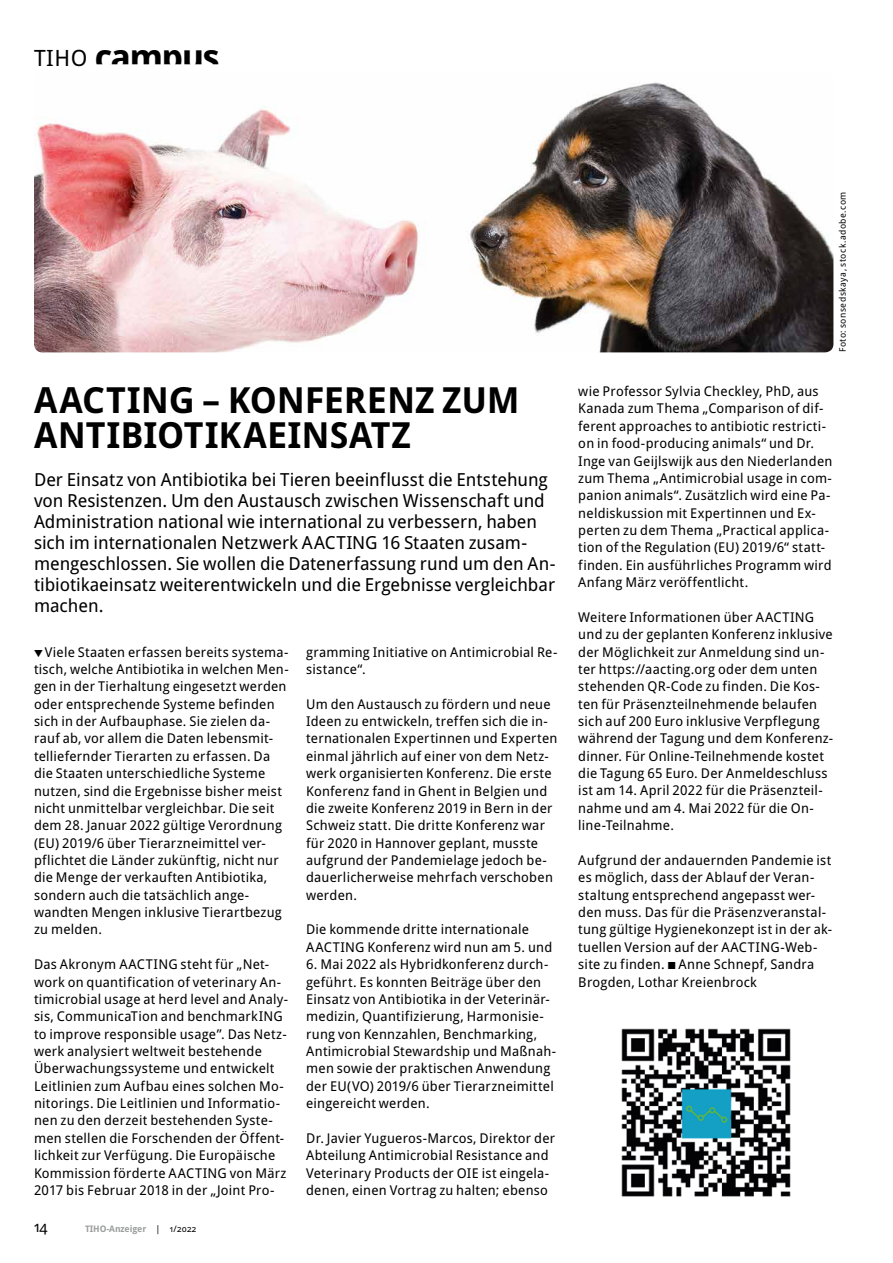
<style>
.page{position:relative;width:893px;height:1263px;background:#fff}
.page>*{position:absolute;margin:0;border:0;box-sizing:border-box;transform-origin:0 0}
.t1{font:700 36px/34.5px "Droid Sans Pro";color:#000}
.t2{font:18px/21px "Droid Sans Pro";color:#000}
.t3{font:15px "Droid Sans Pro";color:#000}
.t4{font:13.5px/17.4px "Droid Sans Pro";letter-spacing:.015em;color:#000}
.t5{font:9px "Droid Sans Pro";letter-spacing:.055em;color:#000}
.t6{font:700 9px "Droid Sans Pro";letter-spacing:-.01em;color:#9c9d9d}
.s1{font-weight:400;font-size:22.5px}
.s2{font-weight:400;color:#000}
</style>
<div class="page">
<img style="left:34px;top:82px;width:799px;height:270px">
<img style="left:621px;top:1028px;width:170px;height:169px">
<h1 class="t1" style="left:34px;top:39px;width:187px"><span class="s1">TIHO</span> campus</h1>
<h1 class="t1" style="left:34px;top:382px;width:487px">AACTING – KONFERENZ ZUM<br>ANTIBIOTIKAEINSATZ</h1>
<p class="t2" style="left:34px;top:468px;width:523px">Der Einsatz von Antibiotika bei Tieren beeinflusst die Entstehung von Resistenzen. Um den Austausch zwischen Wissenschaft und Administration national wie international zu verbessern, haben sich im internationalen Netzwerk AACTING 16 Staaten zusam&shy;mengeschlossen. Sie wollen die Datenerfassung rund um den An&shy;tibiotikaeinsatz weiterentwickeln und die Ergebnisse vergleichbar machen.</p>
<p class="t4" style="left:34px;top:643px;width:256px;text-indent:11px">Viele Staaten erfassen bereits systema&shy;tisch, welche Antibiotika in welchen Men&shy;gen in der Tierhaltung eingesetzt werden oder entsprechende Systeme befinden sich in der Aufbauphase. Sie zielen da&shy;rauf ab, vor allem die Daten lebensmit&shy;telliefernder Tierarten zu erfassen. Da die Staaten unterschiedliche Systeme nutzen, sind die Ergebnisse bisher meist nicht unmittelbar vergleichbar. Die seit dem 28. Januar 2022 gültige Verordnung (EU) 2019/6 über Tierarzneimittel ver&shy;pflichtet die Länder zukünftig, nicht nur die Menge der verkauften Antibiotika, sondern auch die tatsächlich ange&shy;wandten Mengen inklusive Tierartbezug zu melden.</p>
<p class="t4" style="left:34px;top:955px;width:256px">Das Akronym AACTING steht für „Net&shy;work on quantification of veterinary An&shy;timicrobial usage at herd level and Analy&shy;sis, CommunicaTion and benchmarkING to improve responsible usage”. Das Netz&shy;werk analysiert weltweit bestehende Überwachungssysteme und entwickelt Leitlinien zum Aufbau eines solchen Mo&shy;nitorings. Die Leitlinien und Informatio&shy;nen zu den derzeit bestehenden Syste&shy;men stellen die Forschenden der Öffent&shy;lichkeit zur Verfügung. Die Europäische Kommission förderte AACTING von März 2017 bis Februar 2018 in der „Joint Pro-</p>
<p class="t4" style="left:306px;top:643px;width:253px">gramming Initiative on Antimicrobial Re&shy;sistance“.</p>
<p class="t4" style="left:306px;top:695px;width:253px">Um den Austausch zu fördern und neue Ideen zu entwickeln, treffen sich die in&shy;ternationalen Expertinnen und Experten einmal jährlich auf einer von dem Netz&shy;werk organisierten Konferenz. Die erste Konferenz fand in Ghent in Belgien und die zweite Konferenz 2019 in Bern in der Schweiz statt. Die dritte Konferenz war für 2020 in Hannover geplant, musste aufgrund der Pandemielage jedoch be&shy;dauerlicherweise mehrfach verschoben werden.</p>
<p class="t4" style="left:306px;top:920px;width:248px">Die kommende dritte internationale<br>AACTING Konferenz wird nun am 5. und</p>
<p class="t4" style="left:306px;top:955px;width:252px">6. Mai 2022 als Hybridkonferenz durch&shy;geführt. Es konnten Beiträge über den Einsatz von Antibiotika in der Veterinär&shy;medizin, Quantifizierung, Harmonisie&shy;rung von Kennzahlen, Benchmarking, Antimicrobial Stewardship und Maßnah&shy;men sowie der praktischen Anwendung der EU(VO) 2019/6 über Tierarzneimittel eingereicht werden.</p>
<p class="t4" style="left:306px;top:1129px;width:251px">Dr. Javier Yugueros-Marcos, Direktor der Abteilung Antimicrobial Resistance and Veterinary Products der OIE ist eingela&shy;denen, einen Vortrag zu halten; ebenso</p>
<p class="t3" style="left:34px;top:1216px;width:15px">14</p>
<p class="t6" style="left:85px;top:1222px;width:113px">TIHO-Anzeiger <span class="s2">| 1/2022</span></p>
<p class="t5" style="left:836px;top:352px;width:162px;rotate:-90deg">Foto: sonsedskaya, stock.adobe.com</p>
<p class="t4" style="left:578px;top:382px;width:256px">wie Professor Sylvia Checkley, PhD, aus Kanada zum Thema „Comparison of dif&shy;ferent approaches to antibiotic restricti&shy;on in food-producing animals“ und Dr.<br>Inge van Geijlswijk aus den Niederlanden zum Thema „Antimicrobial usage in com&shy;panion animals“. Zusätzlich wird eine Pa&shy;neldiskussion mit Expertinnen und Ex&shy;perten zu dem Thema „Practical applica&shy;tion of the Regulation (EU) 2019/6“ statt&shy;finden. Ein ausführliches Programm wird Anfang März veröffentlicht.</p>
<p class="t4" style="left:578px;top:608px;width:256px">Weitere Informationen über AACTING und zu der geplanten Konferenz inklusive der Möglichkeit zur Anmeldung sind un&shy;ter https://aacting.org oder dem unten stehenden QR-Code zu finden. Die Kos&shy;ten für Präsenzteilnehmende belaufen sich auf 200 Euro inklusive Verpflegung während der Tagung und dem Konferenz&shy;dinner. Für Online-Teilnehmende kostet die Tagung 65 Euro. Der Anmeldeschluss ist am 14. April 2022 für die Präsenzteil&shy;nahme und am 4. Mai 2022 für die On&shy;line-Teilnahme.</p>
<p class="t4" style="left:578px;top:851px;width:255px">Aufgrund der andauernden Pandemie ist es möglich, dass der Ablauf der Veran&shy;staltung entsprechend angepasst wer&shy;den muss. Das für die Präsenzveranstal&shy;tung gültige Hygienekonzept ist in der ak&shy;tuellen Version auf der AACTING-Web&shy;site zu finden. Anne Schnepf, Sandra Brogden, Lothar Kreienbrock</p>
</div>
